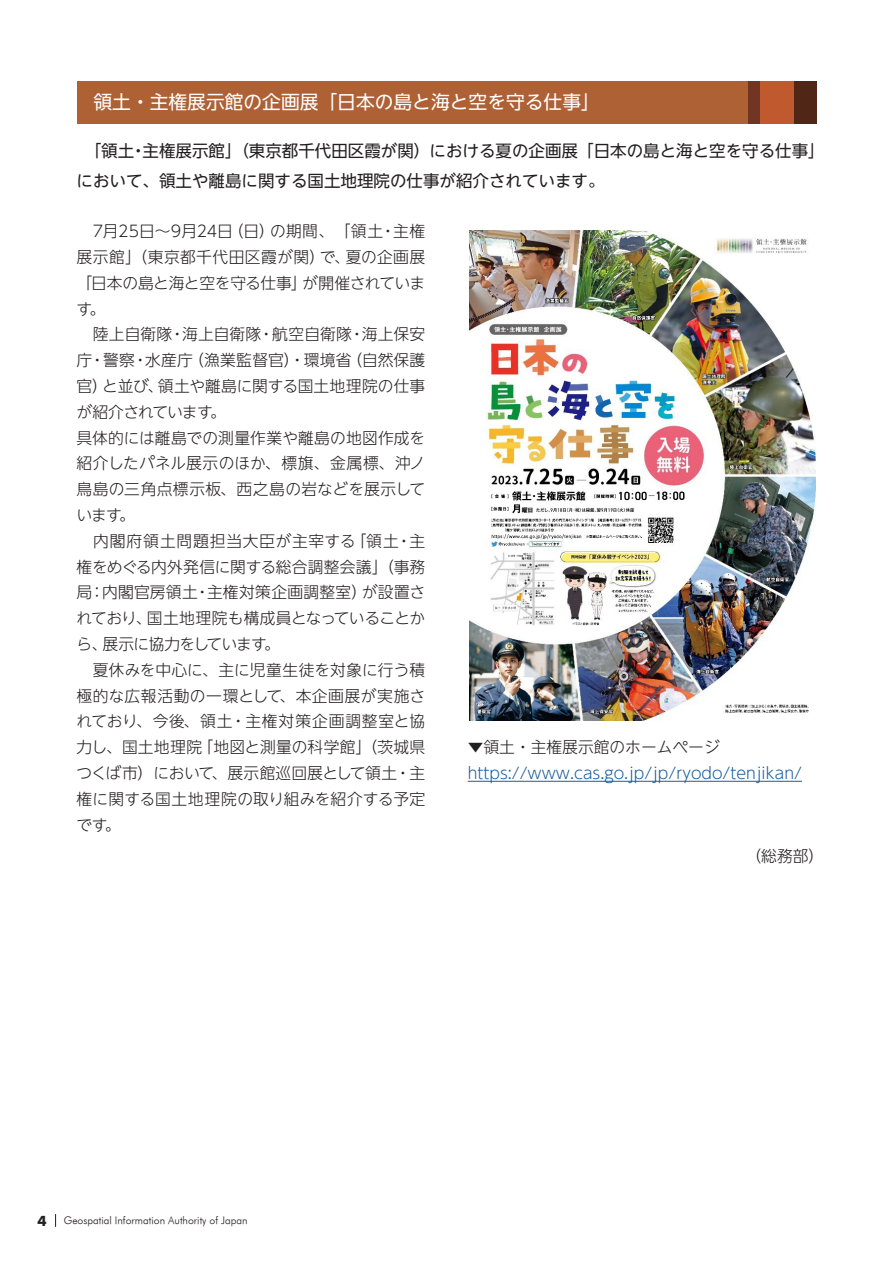
<style>
.page{position:relative;width:893px;height:1263px;background:#fff}
.page>*{position:absolute;margin:0;border:0;box-sizing:border-box;transform-origin:0 0}
.t1{font:18.75px "UD Shin Go NT Pr 6 N";color:#fff}
.本文Ｎ{font:16.5px/30px "UD Shin Go NT Pr 6 N";color:#231f20}
.本文Ｎ-2{font:300 15.75px/25.8px "UD Shin Go NT Pr 6 N";color:#231f20;text-align:justify}
.t2{font:300 15.75px "UD Shin Go NT Pr 6 N";color:#175d9e}
.t3{font:13.5px "Futura Koyu";color:#231f20}
.t4{font:italic 10.5px "Futura";color:#231f20}
</style>
<div class="page">
<svg style="left:55px;top:1214px;width:1px;height:13px"></svg>
<div style="left:77px;top:81px;width:739px;height:42px;background:#ae6135"></div>
<div style="left:748px;top:81px;width:68px;height:42px;background:#c05a2e"></div>
<div style="left:748px;top:81px;width:12px;height:42px;background:#713623"></div>
<div style="left:794px;top:81px;width:22px;height:42px;background:#502716"></div>
<hr style="left:468px;top:781px;width:334px;height:1px;background:#175d9e">
<img style="left:469px;top:231px;width:346px;height:489px">
<p class="t1" style="left:94px;top:87px;width:508px">領土・主権展示館の企画展「日本の島と海と空を守る仕事」</p>
<p class="本文Ｎ" style="left:77px;top:135px;width:750px">　「領土・主権展示館」（東京都千代田区霞が関）における夏の企画展「日本の島と海と空を守る仕事」において、領土や離島に関する国土地理院の仕事が紹介されています。</p>
<p class="本文Ｎ-2" style="left:77px;top:218px;width:350px;text-indent:16px">7月25日～9月24日（日）の期間、「領土・主権展示館」（東京都千代田区霞が関）で、夏の企画展「日本の島と海と空を守る仕事」が開催されています。</p>
<p class="本文Ｎ-2" style="left:77px;top:321px;width:350px">　陸上自衛隊・海上自衛隊・航空自衛隊・海上保安庁・警察・水産庁（漁業監督官）・環境省（自然保護官）と並び、領土や離島に関する国土地理院の仕事が紹介されています。</p>
<p class="本文Ｎ-2" style="left:77px;top:424px;width:350px">具体的には離島での測量作業や離島の地図作成を紹介したパネル展示のほか、標旗、金属標、沖ノ鳥島の三角点標示板、西之島の岩などを展示しています。</p>
<p class="本文Ｎ-2" style="left:77px;top:527px;width:350px">　内閣府領土問題担当大臣が主宰する「領土・主権をめぐる内外発信に関する総合調整会議」（事務局：内閣官房領土・主権対策企画調整室）が設置されており、国土地理院も構成員となっていることから、展示に協力をしています。</p>
<p class="本文Ｎ-2" style="left:77px;top:656px;width:350px">　夏休みを中心に、主に児童生徒を対象に行う積極的な広報活動の一環として、本企画展が実施されており、今後、領土・主権対策企画調整室と協力し、国土地理院「地図と測量の科学館」（茨城県つくば市）において、展示館巡回展として領土・主権に関する国土地理院の取り組みを紹介する予定です。</p>
<p class="本文Ｎ-2" style="left:468px;top:734px;width:253px">▼領土・主権展示館のホームページ</p>
<p class="t2" style="left:468px;top:760px;width:336px">https://www.cas.go.jp/jp/ryodo/tenjikan/</p>
<p class="本文Ｎ-2" style="left:746px;top:842px;width:80px">（総務部）</p>
<p class="t3" style="left:38px;top:1211px;width:11px">4</p>
<p class="t4" style="left:64px;top:1214px;width:185px">Geospatial Information Authority of Japan</p>
</div>
